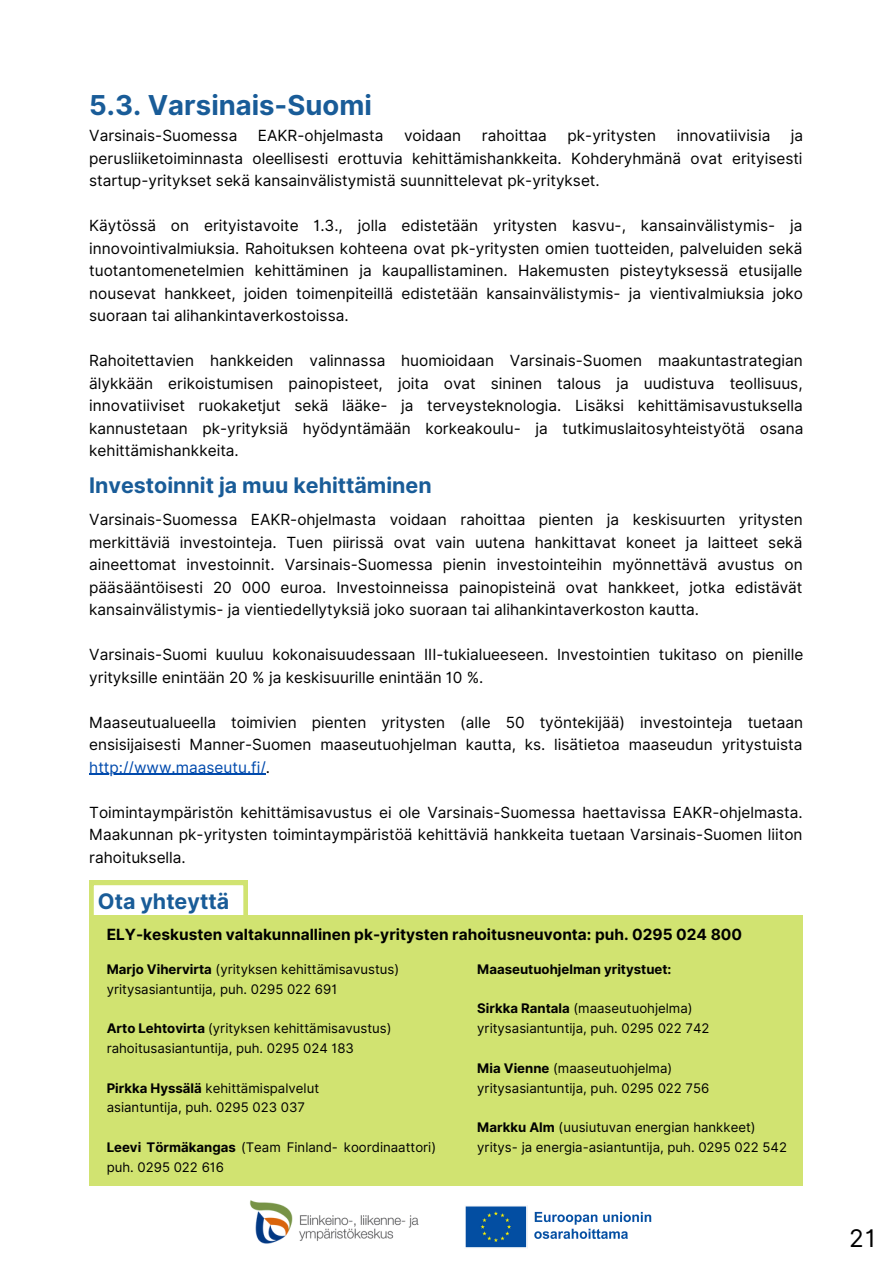
<style>
.page{position:relative;width:893px;height:1264px;background:#fff}
.page>*{position:absolute;margin:0;border:0;box-sizing:border-box;transform-origin:0 0}
.t1{font:700 27.45px "Inter";color:#195c98}
.t2{font:24.3px "Inter";color:#000}
.t3{font:700 21.45px "Inter";color:#195c98}
.t4{font:15.45px/22.5px "Inter";color:#000;text-align:justify}
.t5{font:700 15.45px "Inter";color:#000}
.t6{font:13.2px/19.8px "Inter";color:#000}
.t7{font:700 13.2px "Inter";color:#000}
.s1{color:#004aad}
.s2{font-weight:700}
</style>
<div class="page">
<hr style="left:89px;top:774px;width:177px;height:1px;background:#004aad">
<div style="left:89px;top:915px;width:713px;height:270px;background:#d1e371"></div>
<img style="left:465px;top:1206px;width:187px;height:42px">
<img style="left:250px;top:1200px;width:169px;height:44px">
<svg style="left:89px;top:880px;width:159px;height:35px"></svg>
<h1 class="t1" style="left:89px;top:88px;width:284px">5.3. Varsinais-Suomi</h1>
<p class="t4" style="left:89px;top:124px;width:149px">Varsinais-Suomessa</p>
<p class="t4" style="left:258px;top:124px;width:127px">EAKR-ohjelmasta</p>
<p class="t4" style="left:404px;top:124px;width:59px">voidaan</p>
<p class="t4" style="left:482px;top:124px;width:66px">rahoittaa</p>
<p class="t4" style="left:567px;top:124px;width:90px">pk-yritysten</p>
<p class="t4" style="left:676px;top:124px;width:95px">innovatiivisia</p>
<p class="t4" style="left:89px;top:124px;width:715px;text-indent:701px">ja perusliiketoiminnasta oleellisesti erottuvia kehittämishankkeita. Kohderyhmänä ovat erityisesti startup-yritykset sekä kansainvälistymistä suunnittelevat pk-yritykset.</p>
<p class="t4" style="left:89px;top:214px;width:715px">Käytössä on erityistavoite 1.3., jolla edistetään yritysten kasvu-, kansainvälistymis- ja innovointivalmiuksia. Rahoituksen kohteena ovat pk-yritysten omien tuotteiden, palveluiden sekä tuotantomenetelmien kehittäminen ja kaupallistaminen. Hakemusten pisteytyksessä etusijalle nousevat hankkeet, joiden toimenpiteillä edistetään kansainvälistymis- ja vientivalmiuksia joko suoraan tai alihankintaverkostoissa.</p>
<p class="t4" style="left:89px;top:349px;width:715px">Rahoitettavien hankkeiden valinnassa huomioidaan Varsinais-Suomen maakuntastrategian älykkään erikoistumisen painopisteet, joita ovat sininen talous ja uudistuva teollisuus, innovatiiviset ruokaketjut sekä lääke- ja terveysteknologia. Lisäksi kehittämisavustuksella kannustetaan pk-yrityksiä hyödyntämään korkeakoulu- ja tutkimuslaitosyhteistyötä osana kehittämishankkeita.</p>
<h3 class="t3" style="left:89px;top:472px;width:344px">Investoinnit ja muu kehittäminen</h3>
<p class="t4" style="left:89px;top:508px;width:715px">Varsinais-Suomessa EAKR-ohjelmasta voidaan rahoittaa pienten ja keskisuurten yritysten merkittäviä investointeja. Tuen piirissä ovat vain uutena hankittavat koneet ja laitteet sekä aineettomat investoinnit. Varsinais-Suomessa pienin investointeihin myönnettävä avustus on pääsääntöisesti 20 000 euroa. Investoinneissa painopisteinä ovat hankkeet, jotka edistävät kansainvälistymis- ja vientiedellytyksiä joko suoraan tai alihankintaverkoston kautta.</p>
<p class="t4" style="left:89px;top:643px;width:715px">Varsinais-Suomi kuuluu kokonaisuudessaan III-tukialueeseen. Investointien tukitaso on pienille yrityksille enintään 20 % ja keskisuurille enintään 10 %.</p>
<p class="t4" style="left:89px;top:711px;width:715px">Maaseutualueella toimivien pienten yritysten (alle 50 työntekijää) investointeja tuetaan ensisijaisesti Manner-Suomen maaseutuohjelman kautta, ks. lisätietoa maaseudun yritystuista <span class="s1">http://www.maaseutu.fi/</span>.</p>
<p class="t4" style="left:89px;top:801px;width:714px">Toimintaympäristön kehittämisavustus ei ole Varsinais-Suomessa haettavissa EAKR-ohjelmasta.<br>Maakunnan pk-yritysten toimintaympäristöä kehittäviä hankkeita tuetaan Varsinais-Suomen liiton rahoituksella.</p>
<h3 class="t3" style="left:98px;top:888px;width:133px">Ota yhteyttä</h3>
<p class="t5" style="left:107px;top:925px;width:637px">ELY-keskusten valtakunnallinen pk-yritysten rahoitusneuvonta: puh. 0295 024 800</p>
<p class="t6" style="left:107px;top:959px;width:294px"><span class="s2">Marjo Vihervirta</span> (yrityksen kehittämisavustus) yritysasiantuntija, puh. 0295 022 691</p>
<p class="t6" style="left:107px;top:1018px;width:286px"><span class="s2">Arto Lehtovirta</span> (yrityksen kehittämisavustus) rahoitusasiantuntija, puh. 0295 024 183</p>
<p class="t6" style="left:107px;top:1077px;width:214px"><span class="s2">Pirkka Hyssälä</span> kehittämispalvelut asiantuntija, puh. 0295 023 037</p>
<p class="t6" style="left:107px;top:1137px;width:331px"><span class="s2">Leevi Törmäkangas</span> (Team Finland- koordinaattori) puh. 0295 022 616</p>
<p class="t7" style="left:477px;top:961px;width:196px">Maaseutuohjelman yritystuet:</p>
<p class="t6" style="left:477px;top:998px;width:234px"><span class="s2">Sirkka Rantala</span> (maaseutuohjelma) yritysasiantuntija, puh. 0295 022 742</p>
<p class="t6" style="left:477px;top:1058px;width:233px"><span class="s2">Mia Vienne</span> (maaseutuohjelma) yritysasiantuntija, puh. 0295 022 756</p>
<p class="t6" style="left:477px;top:1117px;width:311px"><span class="s2">Markku Alm</span> (uusiutuvan energian hankkeet) yritys- ja energia-asiantuntija, puh. 0295 022 542</p>
<h2 class="t2" style="left:849px;top:1223px;width:28px">21</h2>
</div>
